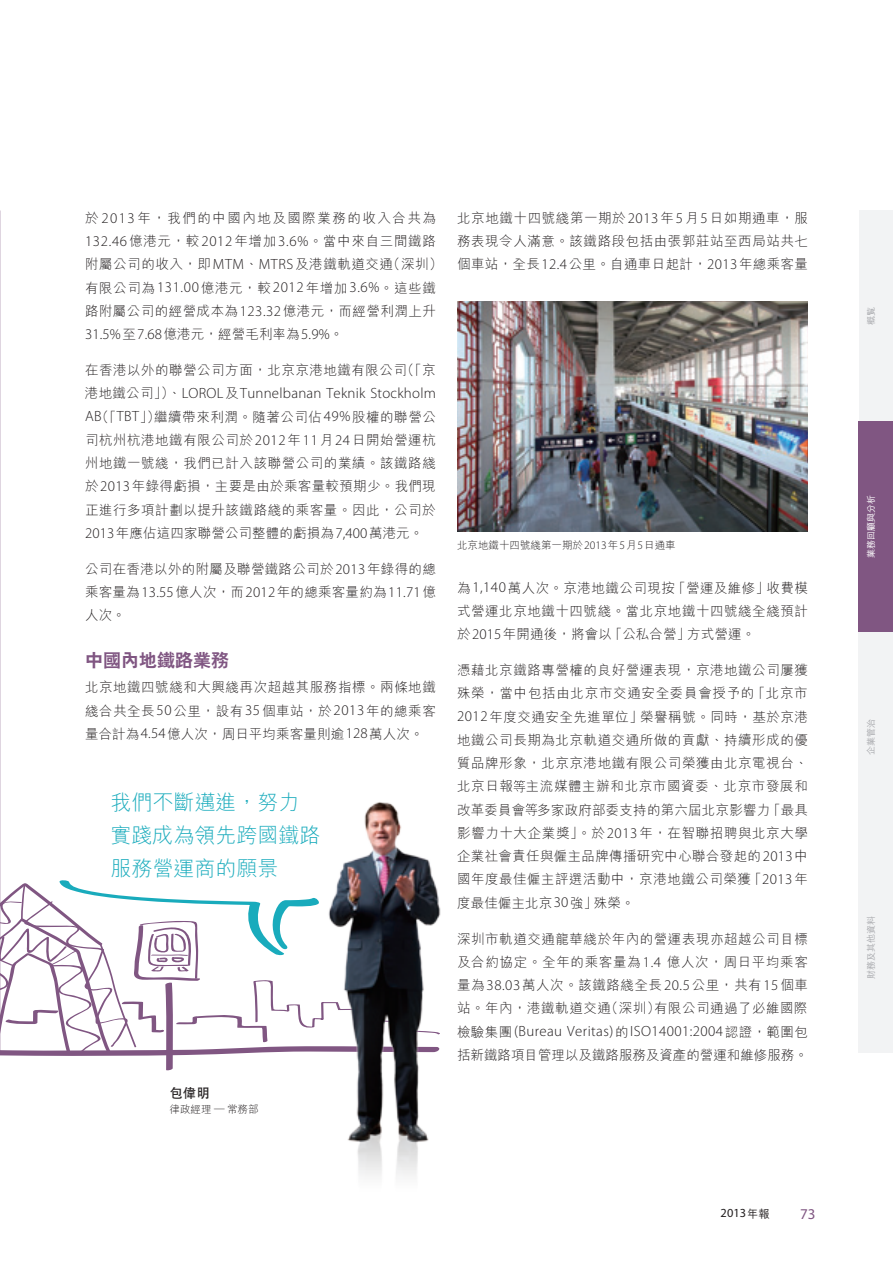
<style>
.page{position:relative;width:893px;height:1263px;background:#fff}
.page>*{position:absolute;margin:0;border:0;box-sizing:border-box;transform-origin:0 0}
.t1{font:300 21px/33px "M Hei HK";color:#19abbc}
.t2{font:800 18px "C Hei 2 HK";color:#805682}
.t3{font:15px "Myriad Pro";color:#805682}
.t4{font:300 14.85px "Myriad Pro";letter-spacing:.02em;color:#231f20}
.t5{font:300 13.5px/23.2px "M Hei HK";letter-spacing:.04em;color:#231f20;text-align:justify}
.t6{font:300 13.5px "M Hei HK";color:#231f20}
.t7{font:700 13.5px "C Hei 2 HK";color:#231f20}
.t8{font:12.3px "Myriad Pro";color:#231f20}
.t9{font:300 10.5px "M Hei HK";color:#231f20}
.t10{font:500 9px "M Hei HK";color:#a8a9ad}
.t11{font:500 9px "M Hei HK";color:#fff}
.s1{font-family:"Myriad Pro";font-size:14.85px}
.s2{font-family:"M Hei HK";font-size:13.5px}
.s3{font-family:"Myriad Pro";font-size:11.55px}
.s4{font-family:"M Hei HK";font-weight:500;font-size:11.25px}
</style>
<div class="page">
<img style="left:457px;top:302px;width:350px;height:230px">
<svg style="left:0;top:879px;width:326px;height:192px"></svg>
<img style="left:326px;top:802px;width:115px;height:374px">
<svg style="left:514px;top:780px;width:11px;height:12px"></svg>
<svg style="left:526px;top:803px;width:11px;height:13px"></svg>
<div style="left:859px;top:210px;width:34px;height:211px;background:#f2f3f4"></div>
<div style="left:859px;top:631px;width:34px;height:211px;background:#f2f3f4"></div>
<div style="left:859px;top:421px;width:34px;height:210px;background:#805682"></div>
<div style="left:859px;top:842px;width:34px;height:210px;background:#f2f3f4"></div>
<p class="t5" style="left:85px;top:206px;width:359px;text-align:left">於<span class="s1">2013</span>年，我們的中國內地及國際業務的收入合共為<span class="s1">132.46</span>億港元，較<span class="s1">2012</span>年增加<span class="s1">3.6%</span>。當中來自三間鐵路附屬公司的收入，即<span class="s1">MTM</span>、<span class="s1">MTRS</span>及港鐵軌道交通（深圳）有限公司為<span class="s1">131.00</span>億港元，較<span class="s1">2012</span>年增加<span class="s1">3.6%</span>。這些鐵路附屬公司的經營成本為<span class="s1">123.32</span>億港元，而經營利潤上升</p>
<p class="t4" style="left:85px;top:326px;width:260px">31.5%<span class="s2">至</span>7.68<span class="s2">億港元，經營毛利率為</span>5.9%<span class="s2">。</span></p>
<p class="t5" style="left:85px;top:358px;width:352px">在香港以外的聯營公司方面，北京京港地鐵有限公司（「京</p>
<p class="t4" style="left:85px;top:385px;width:352px"><span class="s2">港地鐵公司」）、</span>LOROL<span class="s2">及</span>Tunnelbanan Teknik Stockholm</p>
<p class="t5" style="left:85px;top:405px;width:352px"><span class="s1">AB</span>（「<span class="s1">TBT</span>」）繼續帶來利潤。隨著公司佔<span class="s1">49%</span>股權的聯營公司杭州杭港地鐵有限公司於<span class="s1">2012</span>年<span class="s1">11</span>月<span class="s1">24</span>日開始營運杭州地鐵一號綫，我們已計入該聯營公司的業績。該鐵路綫於<span class="s1">2013</span>年錄得虧損，主要是由於乘客量較預期少。我們現正進行多項計劃以提升該鐵路綫的乘客量。因此，公司於<span class="s1">2013</span>年應佔這四家聯營公司整體的虧損為<span class="s1">7,400</span>萬港元。</p>
<p class="t5" style="left:85px;top:557px;width:352px">公司在香港以外的附屬及聯營鐵路公司於<span class="s1">2013</span>年錄得的總乘客量為<span class="s1">13.55</span>億人次，而<span class="s1">2012</span>年的總乘客量約為<span class="s1">11.71</span>億人次。</p>
<h2 class="t2" style="left:85px;top:648px;width:145px">中國內地鐵路業務</h2>
<p class="t5" style="left:85px;top:675px;width:352px">北京地鐵四號綫和大興綫再次超越其服務指標。兩條地鐵綫合共全長<span class="s1">50</span>公里，設有<span class="s1">35</span>個車站，於<span class="s1">2013</span>年的總乘客量合計為<span class="s1">4.54</span>億人次，周日平均乘客量則逾<span class="s1">128</span>萬人次。</p>
<h1 class="t1" style="left:111px;top:785px;width:212px">我們不斷邁進，努力實踐成為領先跨國鐵路服務營運商的願景</h1>
<p class="t7" style="left:169px;top:1083px;width:42px">包偉明</p>
<p class="t9" style="left:170px;top:1101px;width:91px">律政經理 — 常務部</p>
<p class="t5" style="left:457px;top:206px;width:352px">北京地鐵十四號綫第一期於<span class="s1">2013</span>年<span class="s1">5</span>月<span class="s1">5</span>日如期通車，服務表現令人滿意。該鐵路段包括由張郭莊站至西局站共七個車站，全長<span class="s1">12.4</span>公里。自通車日起計，<span class="s1">2013</span>年總乘客量</p>
<p class="t9" style="left:457px;top:538px;width:220px">北京地鐵十四號綫第一期於<span class="s3">2013</span>年<span class="s3">5</span>月<span class="s3">5</span>日通車</p>
<p class="t5" style="left:457px;top:575px;width:352px">為<span class="s1">1,140</span>萬人次。京港地鐵公司現按「營運及維修」收費模式營運北京地鐵十四號綫。當北京地鐵十四號綫全綫預計於<span class="s1">2015</span>年開通後，將會以「公私合營」方式營運。</p>
<p class="t5" style="left:457px;top:658px;width:353px">憑藉北京鐵路專營權的良好營運表現，京港地鐵公司屢獲殊榮，當中包括由北京市交通安全委員會授予的「北京市<span class="s1">2012</span>年度交通安全先進單位」榮譽稱號。同時，基於京港地鐵公司長期為北京軌道交通所做的貢獻、持續形成的優質品牌形象，北京京港地鐵有限公司榮獲由北京電視台、北京日報 主流媒體主辦和北京市國資委、北京市發展和改革委員會 多家政府部委支持的第六屆北京影響力「最具影響力十大企業獎」。於<span class="s1">2013</span>年，在智聯招聘與北京大學企業社會責任與僱主品牌傳播研究中心聯合發起的<span class="s1">2013</span>中國年度最佳僱主評選活動中，京港地鐵公司榮獲「<span class="s1">2013</span>年度最佳僱主北京<span class="s1">30</span>強」殊榮。</p>
<p class="t5" style="left:457px;top:926px;width:352px">深圳市軌道交通龍華綫於年內的營運表現亦超越公司目標及合約協定。全年的乘客量為<span class="s1">1.4</span> 億人次，周日平均乘客量為<span class="s1">38.03</span>萬人次。該鐵路綫全長<span class="s1">20.5</span>公里，共有<span class="s1">15</span>個車站。年內，港鐵軌道交通（深圳）有限公司通過了必維國際</p>
<p class="t4" style="left:457px;top:1023px;width:352px"><span class="s2">檢驗集團</span>(Bureau Veritas)<span class="s2">的</span>ISO14001:2004<span class="s2">認證，範圍包</span></p>
<p class="t6" style="left:457px;top:1045px;width:352px">括新鐵路項目管理以及鐵路服務及資產的營運和維修服務。</p>
<p class="t8" style="left:721px;top:1206px;width:51px">2013<span class="s4">年報</span></p>
<p class="t3" style="left:800px;top:1205px;width:17px">73</p>
<p class="t10" style="left:864px;top:325px;width:19px;rotate:-90deg">概覧</p>
<p class="t11" style="left:864px;top:558px;width:64px;rotate:-90deg">業務回顧與分析</p>
<p class="t10" style="left:864px;top:755px;width:37px;rotate:-90deg">企業管治</p>
<p class="t10" style="left:864px;top:979px;width:64px;rotate:-90deg">財務及其他資料</p>
</div>
